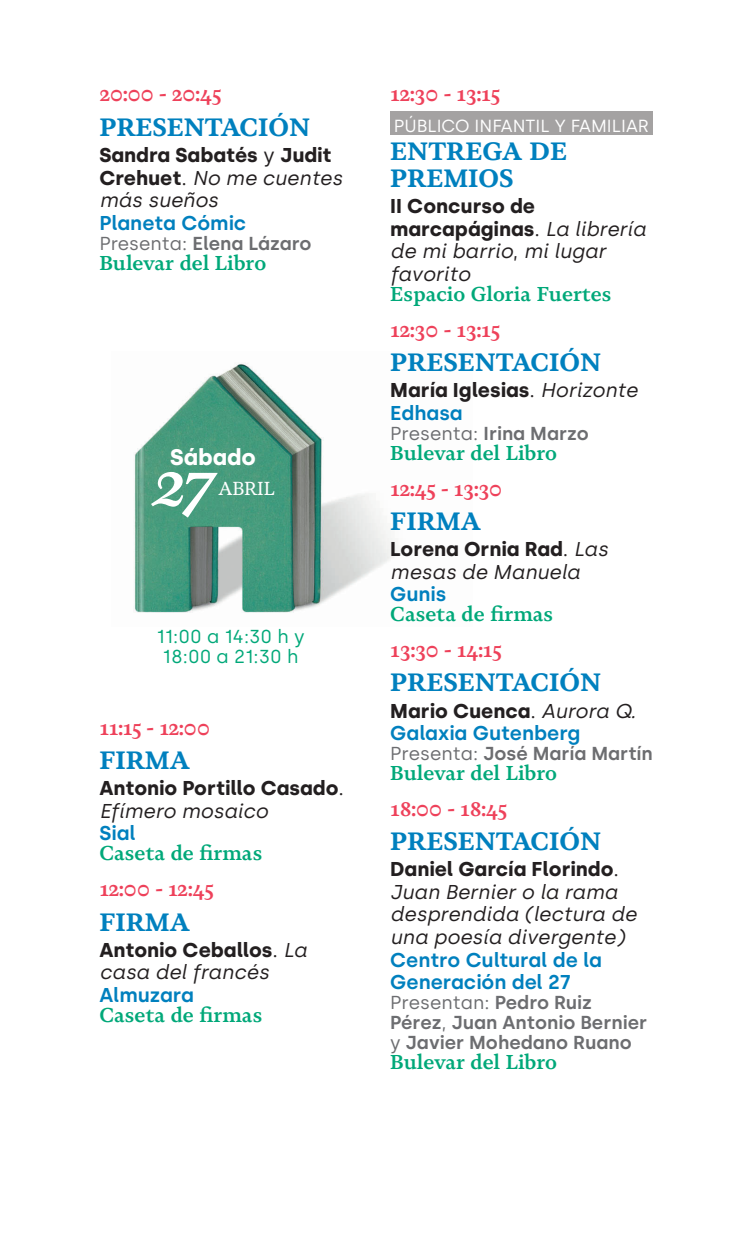
<style>
.page{position:relative;width:738px;height:1234px;background:#fff}
.page>*{position:absolute;margin:0;border:0;box-sizing:border-box;transform-origin:0 0}
.t1{font:italic 600 62.5px "Novela";color:#fff}
.t2{font:700 25px/27.5px "Novela";color:#0080be}
.t3{font:700 22.5px "Silka";color:#fff}
.t4{font:600 21.25px "Novela";letter-spacing:-.035em;color:#ee415a}
.t5{font:italic 20px/22.5px "Silka";color:#231f20}
.t6{font:600 20px "Novela";color:#00a879}
.t7{font:700 20px/22.5px "Silka";color:#231f20}
.t8{font:600 20px/22.5px "Silka";color:#0080be}
.t9{font:600 18.75px/20px "Silka";color:#6c6d70}
.t10{font:18.75px/20px "Silka";color:#00a879;text-align:center}
.t11{font:18.75px "Novela";letter-spacing:-.01em;color:#fff}
.t12{font:17.5px "Silka";color:#fff}
.s1{font-weight:400}
.s2{font-weight:400;font-style:italic}
.s3{font-weight:700;font-style:normal}
.s4{font-style:normal}
.s5{font-weight:600;color:#0080be}
.s6{font-weight:700;color:#231f20}
.s7{font-weight:400;color:#231f20}
.s8{font-weight:400;font-style:italic;color:#231f20}
</style>
<div class="page">
<img style="left:134px;top:363px;width:262px;height:250px">
<div style="left:390px;top:111px;width:262px;height:24px;background:#a4a2a2"></div>
<p class="t4" style="left:99px;top:81px;width:123px">20:00 - 20:45</p>
<p class="t2" style="left:99px;top:113px;width:212px">PRESENTACIÓN</p>
<p class="t7" style="left:99px;top:144px;width:244px">Sandra Sabatés <span class="s1">y</span> Judit<br>Crehuet<span class="s1">.</span> <span class="s2">No me cuentes más sueños</span></p>
<p class="t8" style="left:99px;top:211px;width:148px">Planeta Cómic</p>
<p class="t9" style="left:99px;top:233px;width:213px"><span class="s1">Presenta:</span> Elena Lázaro</p>
<p class="t6" style="left:99px;top:250px;width:168px">Bulevar del Libro</p>
<p class="t3" style="left:170px;top:443px;width:87px">Sábado</p>
<h1 class="t1" style="left:151px;top:443px;width:65px">27</h1>
<p class="t11" style="left:218px;top:476px;width:58px">ABRIL</p>
<p class="t10" style="left:156px;top:626px;width:150px">11:00 a 14:30 h y<br>18:00 a 21:30 h</p>
<p class="t4" style="left:99px;top:713px;width:112px">11:15 - 12:00</p>
<p class="t2" style="left:99px;top:746px;width:92px">FIRMA</p>
<p class="t7" style="left:99px;top:776px;width:246px">Antonio Portillo Casado<span class="s1">.<br></span><span class="s2">Efímero mosaico</span></p>
<p class="t8" style="left:99px;top:821px;width:38px">Sial</p>
<p class="t6" style="left:99px;top:840px;width:164px">Caseta de firmas</p>
<p class="t4" style="left:99px;top:874px;width:116px">12:00 - 12:45</p>
<p class="t2" style="left:99px;top:907px;width:92px">FIRMA</p>
<p class="t5" style="left:99px;top:938px;width:209px"><span class="s3">Antonio Ceballos</span><span class="s4">.</span> La casa del francés</p>
<p class="t8" style="left:99px;top:983px;width:96px">Almuzara</p>
<p class="t6" style="left:99px;top:1001px;width:164px">Caseta de firmas</p>
<p class="t4" style="left:390px;top:81px;width:111px">12:30 - 13:15</p>
<p class="t12" style="left:393px;top:115px;width:256px">PÚBLICO INFANTIL Y FAMILIAR</p>
<p class="t2" style="left:390px;top:137px;width:178px">ENTREGA DE<br>PREMIOS</p>
<p class="t5" style="left:390px;top:195px;width:257px"><span class="s3">II Concurso de marcapáginas</span><span class="s4">.</span> La librería de mi barrio<span class="s4">,</span> mi lugar favorito</p>
<p class="t6" style="left:390px;top:281px;width:222px">Espacio Gloria Fuertes</p>
<p class="t4" style="left:390px;top:315px;width:111px">12:30 - 13:15</p>
<p class="t2" style="left:390px;top:348px;width:212px">PRESENTACIÓN</p>
<p class="t7" style="left:390px;top:379px;width:249px">María Iglesias<span class="s1">.</span> <span class="s2">Horizonte<br></span><span class="s5">Edhasa</span></p>
<p class="t9" style="left:390px;top:423px;width:200px"><span class="s1">Presenta:</span> Irina Marzo</p>
<p class="t6" style="left:390px;top:440px;width:168px">Bulevar del Libro</p>
<p class="t4" style="left:390px;top:474px;width:114px">12:45 - 13:30</p>
<p class="t2" style="left:390px;top:507px;width:92px">FIRMA</p>
<p class="t5" style="left:390px;top:538px;width:219px"><span class="s3">Lorena Ornia Rad</span><span class="s4">.</span> Las mesas de Manuela</p>
<p class="t8" style="left:390px;top:582px;width:58px">Gunis</p>
<p class="t6" style="left:390px;top:601px;width:164px">Caseta de firmas</p>
<p class="t4" style="left:390px;top:636px;width:113px">13:30 - 14:15</p>
<p class="t2" style="left:390px;top:668px;width:212px">PRESENTACIÓN</p>
<p class="t8" style="left:390px;top:699px;width:247px"><span class="s6">Mario Cuenca</span><span class="s7">.</span> <span class="s8">Aurora Q.<br></span>Galaxia Gutenberg</p>
<p class="t9" style="left:390px;top:743px;width:264px"><span class="s1">Presenta:</span> José María Martín</p>
<p class="t6" style="left:390px;top:760px;width:168px">Bulevar del Libro</p>
<p class="t4" style="left:390px;top:794px;width:118px">18:00 - 18:45</p>
<p class="t2" style="left:390px;top:827px;width:212px">PRESENTACIÓN</p>
<p class="t5" style="left:390px;top:858px;width:247px"><span class="s3">Daniel García Florindo</span><span class="s4">.<br></span>Juan Bernier o la rama desprendida (lectura de una poesía divergente)</p>
<p class="t8" style="left:390px;top:948px;width:213px">Centro Cultural de la<br>Generación del 27</p>
<p class="t9" style="left:390px;top:992px;width:258px"><span class="s1">Presentan:</span> Pedro Ruiz<br>Pérez<span class="s1">,</span> Juan Antonio Bernier <span class="s1">y</span> Javier Mohedano Ruano</p>
<p class="t6" style="left:390px;top:1049px;width:168px">Bulevar del Libro</p>
</div>
